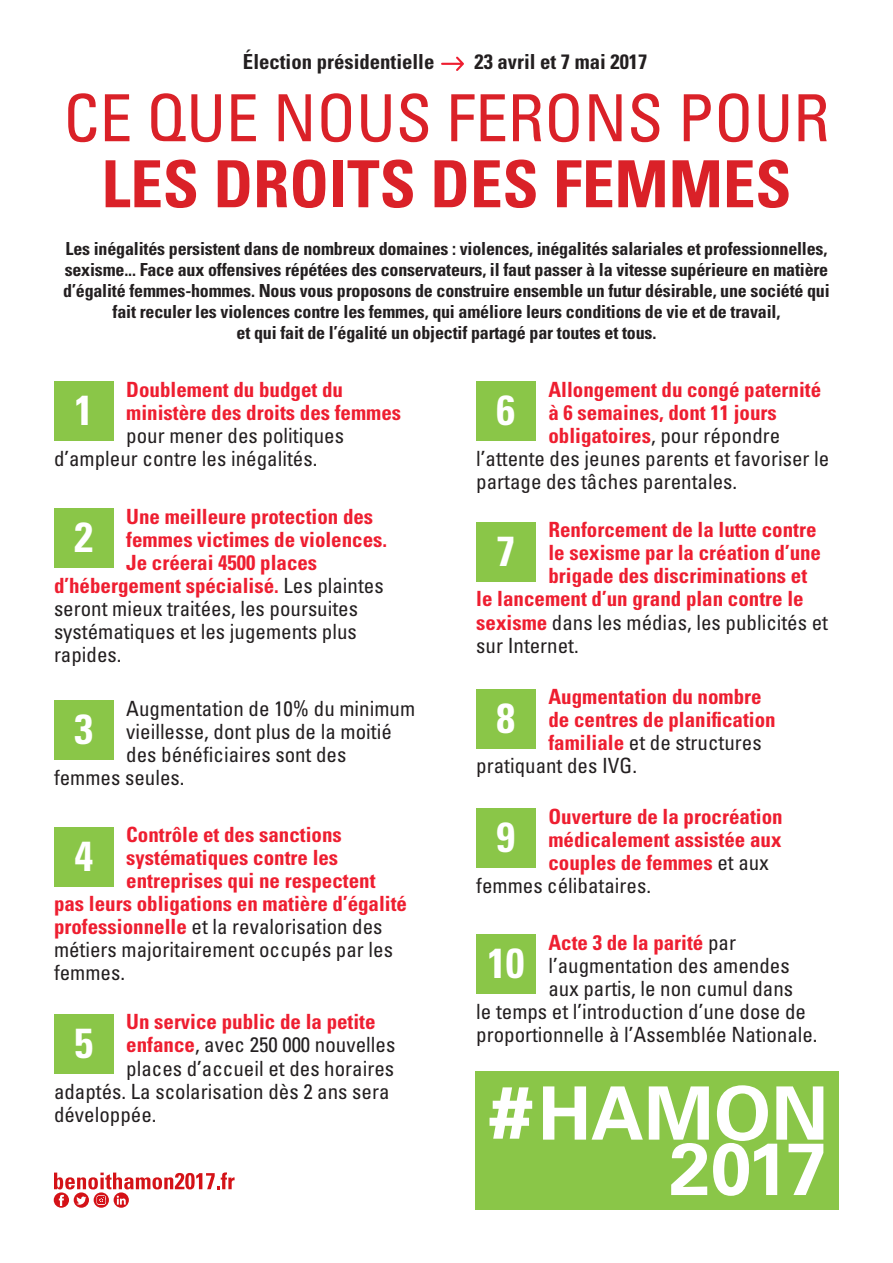
<style>
.page{position:relative;width:893px;height:1263px;background:#fff}
.page>*{position:absolute;margin:0;border:0;box-sizing:border-box;transform-origin:0 0}
.t1{font:condensed 65.1px/66px "Univers LT Std";color:#da2128;text-align:center}
.t2{font:700 condensed 42px "Univers LT Std";color:#fff}
.t3{font:condensed 21px "Univers LT Std";color:#231f20}
.t4{font:700 condensed 21px "Univers LT Std";color:#ee1e30}
.t5{font:700 condensed 20.7px "Univers LT Std";color:#231f20}
.t6{font:700 condensed 18px/21px "Univers LT Std";letter-spacing:-.01em;color:#231f20;text-align:center}
.s1{font-weight:700}
.s2{font-weight:400;color:#231f20}
.s3{font-weight:700;color:#ee1e30}
</style>
<div class="page">
<svg style="left:441px;top:57px;width:23px;height:14px"></svg>
<div style="left:54px;top:382px;width:59px;height:59px;background:#8ac648"></div>
<div style="left:54px;top:508px;width:59px;height:60px;background:#8ac648"></div>
<div style="left:54px;top:700px;width:59px;height:60px;background:#8ac648"></div>
<div style="left:54px;top:827px;width:59px;height:59px;background:#8ac648"></div>
<div style="left:54px;top:1014px;width:59px;height:59px;background:#8ac648"></div>
<div style="left:476px;top:382px;width:60px;height:59px;background:#8ac648"></div>
<div style="left:476px;top:522px;width:60px;height:59px;background:#8ac648"></div>
<div style="left:476px;top:689px;width:60px;height:59px;background:#8ac648"></div>
<div style="left:476px;top:809px;width:60px;height:59px;background:#8ac648"></div>
<div style="left:476px;top:934px;width:60px;height:60px;background:#8ac648"></div>
<div style="left:475px;top:1071px;width:364px;height:139px;background:#8ac648"></div>
<svg style="left:489px;top:1087px;width:43px;height:52px"></svg>
<svg style="left:543px;top:1086px;width:43px;height:53px"></svg>
<svg style="left:592px;top:1086px;width:51px;height:53px"></svg>
<svg style="left:649px;top:1085px;width:174px;height:111px"></svg>
<svg style="left:54px;top:1172px;width:181px;height:36px"></svg>
<p class="t5" style="left:243px;top:49px;width:193px">Élection présidentielle</p>
<p class="t5" style="left:474px;top:49px;width:174px">23 avril et 7 mai 2017</p>
<p class="t1" style="left:63px;top:84px;width:767px">CE QUE NOUS FERONS POUR<br><span class="s1">LES DROITS DES FEMMES</span></p>
<p class="t6" style="left:63px;top:238px;width:768px">Les inégalités persistent dans de nombreux domaines : violences, inégalités salariales et professionnelles, sexisme... Face aux offensives répétées des conservateurs, il faut passer à la vitesse supérieure en matière d’égalité femmes-hommes. Nous vous proposons de construire ensemble un futur désirable, une société qui fait reculer les violences contre les femmes, qui améliore leurs conditions de vie et de travail,<br>et qui fait de l’égalité un objectif partagé par toutes et tous.</p>
<p class="t4" style="left:126px;top:376px;width:218px">Doublement du budget du</p>
<p class="t4" style="left:126px;top:400px;width:276px">ministère des droits des femmes</p>
<p class="t3" style="left:126px;top:422px;width:219px">pour mener des politiques</p>
<p class="t3" style="left:54px;top:445px;width:265px">d’ampleur contre les inégalités.</p>
<p class="t2" style="left:74px;top:385px;width:20px">1</p>
<p class="t4" style="left:126px;top:503px;width:249px">Une meilleure protection des</p>
<p class="t4" style="left:126px;top:526px;width:262px">femmes victimes de violences.</p>
<p class="t4" style="left:126px;top:549px;width:193px">Je créerai 4500 places</p>
<p class="t4" style="left:54px;top:573px;width:331px">d’hébergement spécialisé. <span class="s2">Les plaintes</span></p>
<p class="t3" style="left:54px;top:595px;width:306px">seront mieux traitées, les poursuites</p>
<p class="t3" style="left:54px;top:618px;width:304px">systématiques et les jugements plus</p>
<p class="t3" style="left:54px;top:641px;width:69px">rapides.</p>
<p class="t2" style="left:74px;top:512px;width:20px">2</p>
<p class="t3" style="left:126px;top:695px;width:290px">Augmentation de 10% du minimum</p>
<p class="t3" style="left:126px;top:718px;width:267px">vieillesse, dont plus de la moitié</p>
<p class="t3" style="left:126px;top:741px;width:222px">des bénéficiaires sont des</p>
<p class="t3" style="left:54px;top:764px;width:132px">femmes seules.</p>
<p class="t2" style="left:74px;top:704px;width:20px">3</p>
<p class="t4" style="left:126px;top:822px;width:217px">Contrôle et des sanctions</p>
<p class="t4" style="left:126px;top:845px;width:214px">systématiques contre les</p>
<p class="t4" style="left:126px;top:868px;width:251px">entreprises qui ne respectent</p>
<p class="t4" style="left:54px;top:891px;width:355px">pas leurs obligations en matière d’égalité</p>
<p class="t3" style="left:54px;top:913px;width:330px"><span class="s3">professionnelle</span> et la revalorisation des</p>
<p class="t3" style="left:54px;top:936px;width:341px">métiers majoritairement occupés par les</p>
<p class="t3" style="left:54px;top:960px;width:73px">femmes.</p>
<p class="t2" style="left:74px;top:830px;width:20px">4</p>
<p class="t4" style="left:126px;top:1009px;width:251px">Un service public de la petite</p>
<p class="t3" style="left:126px;top:1032px;width:271px"><span class="s3">enfance</span>, avec 250 000 nouvelles</p>
<p class="t3" style="left:126px;top:1055px;width:269px">places d’accueil et des horaires</p>
<p class="t3" style="left:54px;top:1078px;width:337px">adaptés. La scolarisation dès 2 ans sera</p>
<p class="t3" style="left:54px;top:1101px;width:104px">développée.</p>
<p class="t2" style="left:74px;top:1017px;width:20px">5</p>
<p class="t4" style="left:548px;top:376px;width:274px">Allongement du congé paternité</p>
<p class="t4" style="left:548px;top:400px;width:230px">à 6 semaines, dont 11 jours</p>
<p class="t3" style="left:548px;top:422px;width:233px"><span class="s3">obligatoires</span>, pour répondre</p>
<p class="t3" style="left:476px;top:445px;width:355px">l’attente des jeunes parents et favoriser le</p>
<p class="t3" style="left:476px;top:468px;width:262px">partage des tâches parentales.</p>
<p class="t2" style="left:497px;top:385px;width:20px">6</p>
<p class="t4" style="left:548px;top:517px;width:270px">Renforcement de la lutte contre</p>
<p class="t4" style="left:548px;top:540px;width:274px">le sexisme par la création d’une</p>
<p class="t4" style="left:548px;top:563px;width:260px">brigade des discriminations et</p>
<p class="t4" style="left:476px;top:586px;width:329px">le lancement d’un grand plan contre le</p>
<p class="t3" style="left:476px;top:609px;width:353px"><span class="s3">sexisme</span> dans les médias, les publicités et</p>
<p class="t3" style="left:476px;top:632px;width:104px">sur Internet.</p>
<p class="t2" style="left:497px;top:525px;width:20px">7</p>
<p class="t4" style="left:548px;top:684px;width:215px">Augmentation du nombre</p>
<p class="t4" style="left:548px;top:707px;width:229px">de centres de planification</p>
<p class="t3" style="left:548px;top:729px;width:215px"><span class="s3">familiale</span> et de structures</p>
<p class="t3" style="left:476px;top:752px;width:162px">pratiquant des IVG.</p>
<p class="t2" style="left:497px;top:692px;width:20px">8</p>
<p class="t4" style="left:548px;top:803px;width:236px">Ouverture de la procréation</p>
<p class="t4" style="left:548px;top:827px;width:235px">médicalement assistée aux</p>
<p class="t4" style="left:548px;top:850px;width:222px">couples de femmes <span class="s2">et aux</span></p>
<p class="t3" style="left:476px;top:872px;width:176px">femmes célibataires.</p>
<p class="t2" style="left:497px;top:812px;width:20px">9</p>
<p class="t4" style="left:548px;top:929px;width:189px">Acte 3 de la parité <span class="s2">par</span></p>
<p class="t3" style="left:548px;top:952px;width:243px">l’augmentation des amendes</p>
<p class="t3" style="left:548px;top:975px;width:246px">aux partis, le non cumul dans</p>
<p class="t3" style="left:476px;top:998px;width:331px">le temps et l’introduction d’une dose de</p>
<p class="t3" style="left:476px;top:1021px;width:343px">proportionnelle à l’Assemblée Nationale.</p>
<p class="t2" style="left:487px;top:938px;width:39px">10</p>
</div>
